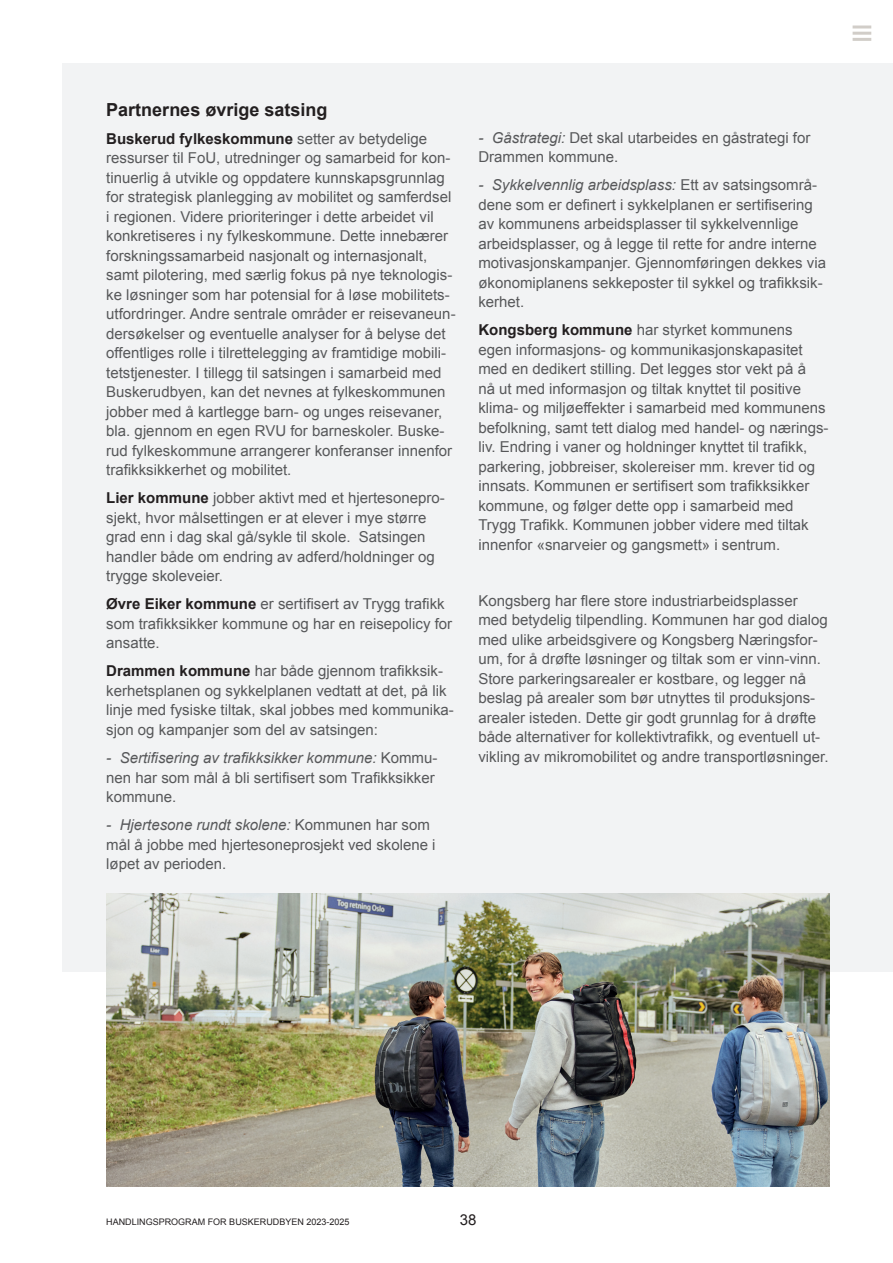
<style>
.page{position:relative;width:893px;height:1263px;background:#fff}
.page>*{position:absolute;margin:0;border:0;box-sizing:border-box;transform-origin:0 0}
.t1{font:700 18px "Arial";color:#231f20}
.t2{font:15px/19.5px "Arial";color:#57585a}
.t3{font:15px "Arial";color:#231f20}
.t4{font:9px "Arial";color:#231f20}
.s1{font-weight:700;color:#231f20}
.s2{font-style:italic}
</style>
<div class="page">
<div style="left:63px;top:64px;width:830px;height:908px;background:#f2f3f4"></div>
<img style="left:106px;top:893px;width:723px;height:293px">
<hr style="left:853px;top:26px;width:18px;height:3px;background:#d1cdc8">
<hr style="left:853px;top:32px;width:18px;height:3px;background:#d1cdc8">
<hr style="left:853px;top:38px;width:18px;height:3px;background:#d1cdc8">
<p class="t1" style="left:106px;top:98px;width:223px">Partnernes øvrige satsing</p>
<p class="t2" style="left:106px;top:129px;width:351px"><span class="s1">Buskerud fylkeskommune</span> setter av betydelige ressurser til FoU, utredninger og samarbeid for kon&shy;tinuerlig å utvikle og oppdatere kunnskapsgrunnlag for strategisk planlegging av mobilitet og samferdsel i regionen. Videre prioriteringer i dette arbeidet vil konkretiseres i ny fylkeskommune. Dette innebærer forskningssamarbeid nasjonalt og internasjonalt, samt pilotering, med særlig fokus på nye teknologis&shy;ke løsninger som har potensial for å løse mobilitets&shy;utfordringer. Andre sentrale områder er reisevaneun&shy;dersøkelser og eventuelle analyser for å belyse det offentliges rolle i tilrettelegging av framtidige mobili&shy;tetstjenester. I tillegg til satsingen i samarbeid med Buskerudbyen, kan det nevnes at fylkeskommunen jobber med å kartlegge barn- og unges reisevaner, bla. gjennom en egen RVU for barneskoler. Buske&shy;rud fylkeskommune arrangerer konferanser innenfor trafikksikkerhet og mobilitet.</p>
<p class="t2" style="left:106px;top:489px;width:340px"><span class="s1">Lier kommune</span> jobber aktivt med et hjertesonepro&shy;sjekt, hvor målsettingen er at elever i mye større grad enn i dag skal gå/sykle til skole. Satsingen handler både om endring av adferd/holdninger og trygge skoleveier.</p>
<p class="t2" style="left:106px;top:595px;width:347px"><span class="s1">Øvre Eiker kommune</span> er sertifisert av Trygg trafikk som trafikksikker kommune og har en reisepolicy for ansatte.</p>
<p class="t2" style="left:106px;top:662px;width:349px"><span class="s1">Drammen kommune</span> har både gjennom trafikksik&shy;kerhetsplanen og sykkelplanen vedtatt at det, på lik linje med fysiske tiltak, skal jobbes med kommunika&shy;sjon og kampanjer som del av satsingen:</p>
<p class="t2" style="left:106px;top:748px;width:333px"><span class="s2">- Sertifisering av trafikksikker kommune:</span> Kommu&shy;nen har som mål å bli sertifisert som Trafikksikker kommune.</p>
<p class="t2" style="left:106px;top:815px;width:331px"><span class="s2">- Hjertesone rundt skolene:</span> Kommunen har som mål å jobbe med hjertesoneprosjekt ved skolene i løpet av perioden.</p>
<p class="t2" style="left:478px;top:128px;width:333px"><span class="s2">- Gåstrategi:</span> Det skal utarbeides en gåstrategi for<br>Drammen kommune.</p>
<p class="t2" style="left:478px;top:175px;width:349px"><span class="s2">- Sykkelvennlig arbeidsplass:</span> Ett av satsingsområ&shy;dene som er definert i sykkelplanen er sertifisering av kommunens arbeidsplasser til sykkelvennlige arbeidsplasser, og å legge til rette for andre interne motivasjonskampanjer. Gjennomføringen dekkes via økonomiplanens sekkeposter til sykkel og trafikksik&shy;kerhet.</p>
<p class="t2" style="left:478px;top:320px;width:352px"><span class="s1">Kongsberg kommune</span> har styrket kommunens egen informasjons- og kommunikasjonskapasitet med en dedikert stilling. Det legges stor vekt på å<br>nå ut med informasjon og tiltak knyttet til positive klima- og miljøeffekter i samarbeid med kommunens befolkning, samt tett dialog med handel- og nærings&shy;liv. Endring i vaner og holdninger knyttet til trafikk, parkering, jobbreiser, skolereiser mm. krever tid og innsats. Kommunen er sertifisert som trafikksikker kommune, og følger dette opp i samarbeid med Trygg Trafikk. Kommunen jobber videre med tiltak innenfor «snarveier og gangsmett» i sentrum.</p>
<p class="t2" style="left:478px;top:591px;width:352px">Kongsberg har flere store industriarbeidsplasser med betydelig tilpendling. Kommunen har god dialog med ulike arbeidsgivere og Kongsberg Næringsfor&shy;um, for å drøfte løsninger og tiltak som er vinn-vinn.<br>Store parkeringsarealer er kostbare, og legger nå beslag på arealer som bør utnyttes til produksjons&shy;arealer isteden. Dette gir godt grunnlag for å drøfte både alternativer for kollektivtrafikk, og eventuell ut&shy;vikling av mikromobilitet og andre transportløsninger.</p>
<p class="t4" style="left:106px;top:1216px;width:245px">HANDLINGSPROGRAM FOR BUSKERUDBYEN 2023-2025</p>
<p class="t3" style="left:460px;top:1210px;width:18px">38</p>
</div>
